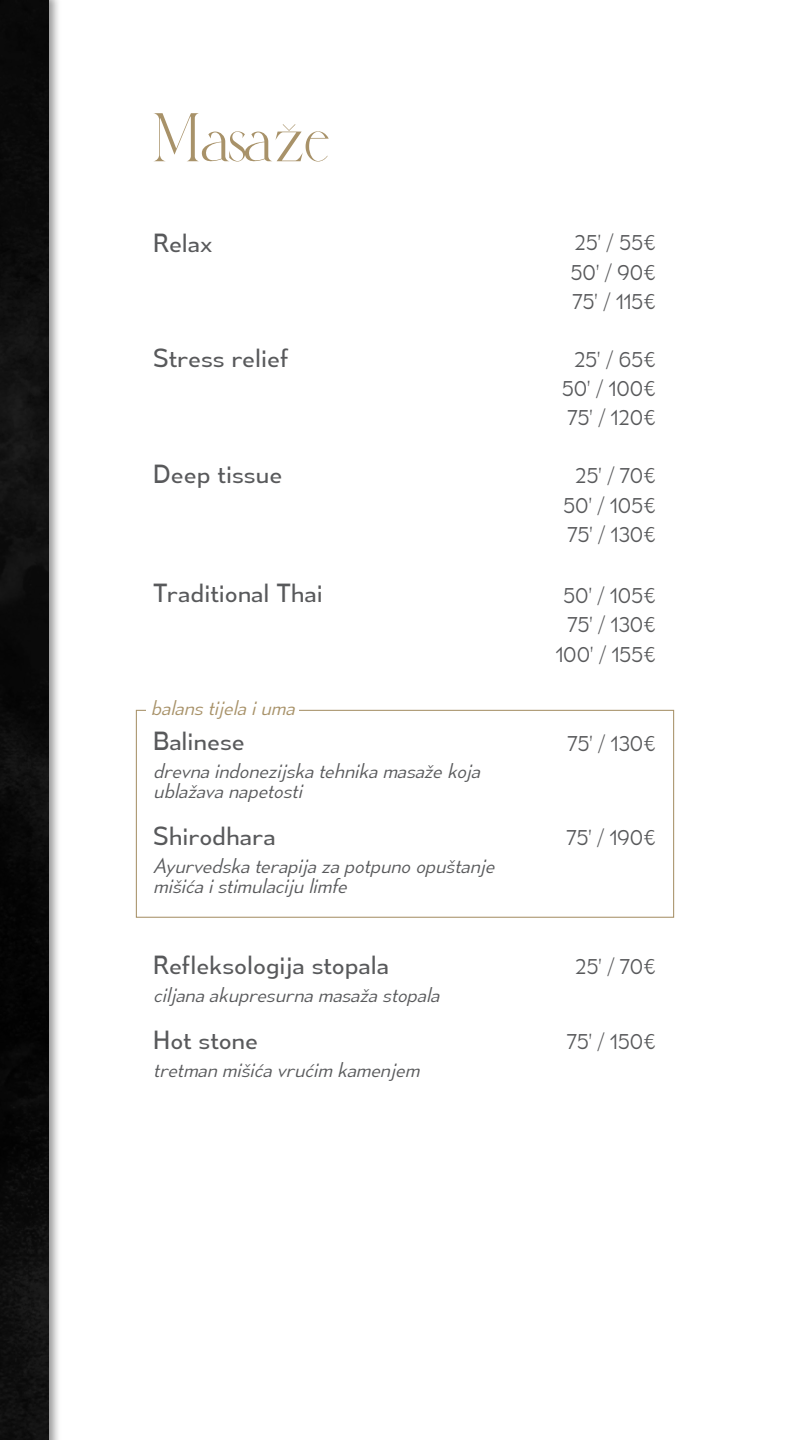
<style>
.page{position:relative;width:810px;height:1440px;background:#fff}
.page>*{position:absolute;margin:0;border:0;box-sizing:border-box;transform-origin:0 0}
.t1{font:55.5px "Balona";color:#a89269}
.t2{font:24px "Mesmerize Bk";color:#58595b}
.t3{font:italic 19.5px/20.2px "Mesmerize Lt";color:#58595b}
.t4{font:19.5px/29.2px "Mesmerize Lt";color:#58595b;text-align:justify}
.t5{font:italic 19.5px "Mesmerize Lt";color:#a89269}
</style>
<div class="page">
<div style="left:0;top:0;width:62px;height:1440px;background:#000;opacity:.42"></div>
<img style="left:0;top:0;width:49px;height:1440px">
<div style="left:136px;top:710px;width:538px;height:208px;border:1px solid #a89269"></div>
<div style="left:147px;top:708px;width:152px;height:5px;background:#fff"></div>
<h1 class="t1" style="left:153px;top:99px;width:180px">Masaže</h1>
<p class="t2" style="left:153px;top:228px;width:61px">Relax</p>
<p class="t2" style="left:153px;top:344px;width:137px">Stress relief</p>
<p class="t2" style="left:153px;top:459px;width:131px">Deep tissue</p>
<p class="t2" style="left:153px;top:579px;width:171px">Traditional Thai</p>
<p class="t5" style="left:151px;top:696px;width:145px">balans tijela i uma</p>
<p class="t2" style="left:153px;top:726px;width:93px">Balinese</p>
<p class="t3" style="left:153px;top:760px;width:328px">drevna indonezijska tehnika masaže koja ublažava napetosti</p>
<p class="t2" style="left:153px;top:822px;width:124px">Shirodhara</p>
<p class="t3" style="left:153px;top:855px;width:343px">Ayurvedska terapija za potpuno opuštanje mišića i stimulaciju limfe</p>
<p class="t2" style="left:153px;top:951px;width:237px">Refleksologija stopala</p>
<p class="t3" style="left:153px;top:984px;width:288px">ciljana akupresurna masaža stopala</p>
<p class="t2" style="left:153px;top:1026px;width:106px">Hot stone</p>
<p class="t3" style="left:153px;top:1059px;width:268px">tretman mišića vrućim kamenjem</p>
<p class="t4" style="left:571px;top:228px;width:88px">25’ / 55€ 50’ / 90€ 75’ / 115€</p>
<p class="t4" style="left:562px;top:345px;width:96px;text-indent:12px">25’ / 65€ 50’ / 100€ 75’ / 120€</p>
<p class="t4" style="left:563px;top:461px;width:95px;text-indent:12px">25’ / 70€ 50’ / 105€ 75’ / 130€</p>
<p class="t4" style="left:556px;top:581px;width:103px;text-align:center">50’ / 105€<br>75’ / 130€<br>100’ / 155€</p>
<p class="t4" style="left:567px;top:729px;width:91px">75’ / 130€</p>
<p class="t4" style="left:566px;top:822px;width:92px">75’ / 190€</p>
<p class="t4" style="left:575px;top:951px;width:83px">25’ / 70€</p>
<p class="t4" style="left:567px;top:1026px;width:91px">75’ / 150€</p>
</div>
